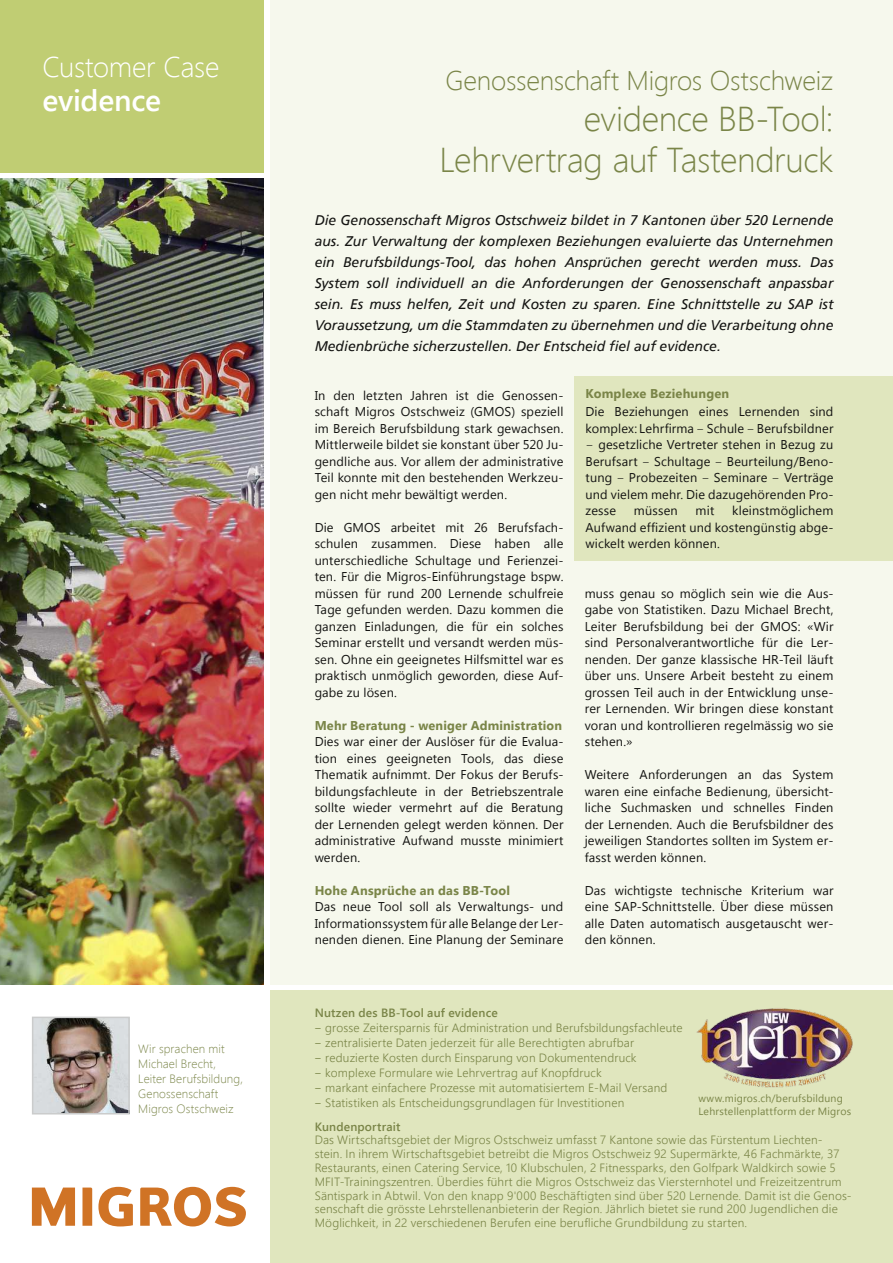
<style>
.page{position:relative;width:893px;height:1263px;background:#fff}
.page>*{position:absolute;margin:0;border:0;box-sizing:border-box;transform-origin:0 0}
.t1{font:300 34.5px/41.4px "Segoe UI";letter-spacing:-.01em;color:#7a8548;text-align:right}
.t2{font:600 30px "Segoe UI";letter-spacing:-.01em;color:#fff}
.t3{font:300 28.5px "Segoe UI";letter-spacing:-.015em;color:#fff}
.t4{font:300 27px "Segoe UI";letter-spacing:-.01em;color:#7a8548}
.t5{font:italic 13.95px/21px "Frutiger";color:#141412;text-align:justify}
.t6{font:12.75px/16.5px "Segoe UI";letter-spacing:.01em;color:#141412;text-align:justify}
.t7{font:700 12.75px "Segoe UI";letter-spacing:.015em;color:#7a8548}
.t8{font:300 12px/15px "Segoe UI";letter-spacing:.01em;color:#7a8548}
.t9{font:300 12px/15px "Segoe UI";letter-spacing:.01em;color:#7a8548}
.t10{font:600 12px "Segoe UI";letter-spacing:.015em;color:#7a8548}
.t11{font:10.5px/12.6px "Segoe UI";letter-spacing:.02em;color:#7a8548}
.s1{font-weight:300}
.s2{font-weight:600}
.s3{font-weight:400}
</style>
<div class="page">
<div style="left:270px;top:0;width:623px;height:984px;background:#f6f8ed"></div>
<div style="left:0;top:0;width:264px;height:172px;background:#c0cd73"></div>
<img style="left:0;top:179px;width:264px;height:805px">
<div style="left:270px;top:991px;width:623px;height:272px;background:#e0e6be"></div>
<div style="left:574px;top:376px;width:319px;height:185px;background:#e0e6be"></div>
<img style="left:35px;top:1019px;width:92px;height:92px">
<div style="left:32px;top:1016px;width:98px;height:98px;border:2px solid #cbcccc"></div>
<svg style="left:32px;top:1187px;width:43px;height:39px"></svg>
<svg style="left:82px;top:1187px;width:10px;height:39px"></svg>
<svg style="left:98px;top:1187px;width:35px;height:39px"></svg>
<svg style="left:140px;top:1187px;width:106px;height:39px"></svg>
<img style="left:696px;top:1008px;width:157px;height:80px">
<h3 class="t3" style="left:43px;top:55px;width:178px">Customer Case</h3>
<h2 class="t2" style="left:43px;top:89px;width:120px">evidence</h2>
<p class="t9" style="left:138px;top:1042px;width:106px">Wir sprachen mit<br>Michael Brecht,<br>Leiter Berufsbildung,<br>Genossenschaft<br>Migros Ostschweiz</p>
<h3 class="t4" style="left:445px;top:70px;width:389px">Genossenschaft Migros Ostschweiz</h3>
<h1 class="t1" style="left:439px;top:101px;width:396px">evidence BB-Tool:<br>Lehrvertrag auf Tastendruck</h1>
<p class="t5" style="left:315px;top:211px;width:520px">Die Genossenschaft Migros Ostschweiz bildet in 7 Kantonen über 520 Lernende aus. Zur Verwaltung der komplexen Beziehungen evaluierte das Unternehmen ein Berufsbildungs-Tool, das hohen Ansprüchen gerecht werden muss. Das System soll individuell an die Anforderungen der Genossenschaft anpassbar sein. Es muss helfen, Zeit und Kosten zu sparen. Eine Schnittstelle zu SAP ist Voraussetzung, um die Stammdaten zu übernehmen und die Verarbeitung ohne Medienbrüche sicherzustellen. Der Entscheid fiel auf evidence.</p>
<p class="t6" style="left:315px;top:386px;width:250px">In den letzten Jahren ist die Genossen&shy;schaft Migros Ostschweiz (GMOS) speziell im Bereich Berufsbildung stark gewachsen.<br>Mittlerweile bildet sie konstant über 520 Ju&shy;gendliche aus. Vor allem der administrative Teil konnte mit den bestehenden Werkzeu&shy;gen nicht mehr bewältigt werden.</p>
<p class="t6" style="left:315px;top:518px;width:250px">Die GMOS arbeitet mit 26 Berufsfach&shy;schulen zusammen. Diese haben alle unterschiedliche Schultage und Ferienzei&shy;ten. Für die Migros-Einführungstage bspw. müssen für rund 200 Lernende schulfreie Tage gefunden werden. Dazu kommen die ganzen Einladungen, die für ein solches Seminar erstellt und versandt werden müs&shy;sen. Ohne ein geeignetes Hilfsmittel war es praktisch unmöglich geworden, diese Auf&shy;gabe zu lösen.</p>
<p class="t7" style="left:315px;top:720px;width:249px">Mehr Beratung - weniger Administration</p>
<p class="t6" style="left:315px;top:733px;width:250px">Dies war einer der Auslöser für die Evalua&shy;tion eines geeigneten Tools, das diese Thematik aufnimmt. Der Fokus der Berufs&shy;bildungsfachleute in der Betriebszentrale sollte wieder vermehrt auf die Beratung der Lernenden gelegt werden können. Der administrative Aufwand musste minimiert werden.</p>
<p class="t7" style="left:315px;top:885px;width:197px">Hohe Ansprüche an das BB-Tool</p>
<p class="t6" style="left:315px;top:898px;width:250px">Das neue Tool soll als Verwaltungs- und Informationssystem für alle Belange der Ler&shy;nenden dienen. Eine Planung der Seminare</p>
<p class="t7" style="left:585px;top:389px;width:145px">Komplexe Beziehungen</p>
<p class="t6" style="left:585px;top:405px;width:249px">Die Beziehungen eines Lernenden sind komplex: Lehrirma <span class="s1">−</span> Schule <span class="s1">−</span> Berufsbildner <span class="s1">−</span> gesetzliche Vertreter stehen in Bezug zu Berufsart <span class="s1">−</span> Schultage <span class="s1">−</span> Beurteilung/Beno&shy;tung <span class="s1">−</span> Probezeiten <span class="s1">−</span> Seminare <span class="s1">−</span> Verträge und vielem mehr. Die dazugehörenden Pro&shy;zesse</p>
<p class="t6" style="left:586px;top:502px;width:249px;text-indent:147px">kleinstmöglichem Aufwand efizient und kostengünstig abge&shy;wickelt werden können.</p>
<p class="t6" style="left:634px;top:502px;width:45px">müssen</p>
<p class="t6" style="left:696px;top:502px;width:20px">mit</p>
<p class="t6" style="left:585px;top:584px;width:250px">muss genau so möglich sein wie die Aus&shy;gabe von Statistiken. Dazu Michael Brecht, Leiter Berufsbildung bei der GMOS: «Wir sind Personalverantwortliche für die Ler&shy;nenden. Der ganze klassische HR-Teil läuft über uns. Unsere Arbeit besteht zu einem grossen Teil auch in der Entwicklung unse&shy;rer Lernenden. Wir bringen diese konstant voran und kontrollieren regelmässig wo sie stehen.»</p>
<p class="t6" style="left:585px;top:766px;width:250px">Weitere Anforderungen an das System waren eine einfache Bedienung, übersicht&shy;liche Suchmasken und schnelles Finden der Lernenden. Auch die Berufsbildner des jeweiligen Standortes sollten im System er&shy;fasst werden können.</p>
<p class="t6" style="left:585px;top:881px;width:250px">Das wichtigste technische Kriterium war eine SAP-Schnittstelle. Über diese müssen alle Daten automatisch ausgetauscht wer&shy;den können.</p>
<p class="t8" style="left:315px;top:1006px;width:369px"><span class="s2">Nutzen des BB-Tool auf evidence<br></span><span class="s3">‒</span> grosse Zeitersparnis für Administration und Berufsbildungsfachleute <span class="s3">‒</span> zentralisierte Daten jederzeit für alle Berechtigten abrufbar<br><span class="s3">‒</span> reduzierte Kosten durch Einsparung von Dokumentendruck<br><span class="s3">‒</span> komplexe Formulare wie Lehrvertrag auf Knopfdruck<br><span class="s3">‒</span> markant einfachere Prozesse mit automatisiertem E-Mail Versand<br><span class="s3">‒</span> Statistiken als Entscheidungsgrundlagen für Investitionen</p>
<p class="t10" style="left:315px;top:1121px;width:87px">Kundenportrait</p>
<p class="t8" style="left:315px;top:1134px;width:538px;line-height:13.8px">Das Wirtschaftsgebiet der Migros Ostschweiz umfasst 7 Kantone sowie das Fürstentum Liechten&shy;stein. In ihrem Wirtschaftsgebiet betreibt die Migros Ostschweiz 92 Supermärkte, 46 Fachmärkte, 37<br>Restaurants, einen Catering Service, 10 Klubschulen, 2 Fitnessparks, den Golfpark Waldkirch sowie 5<br>MFIT-Trainingszentren. Überdies führt die Migros Ostschweiz das Viersternhotel und Freizeitzentrum Säntispark in Abtwil. Von den knapp 9'000 Beschäftigten sind über 520 Lernende. Damit ist die Genos&shy;senschaft die grösste Lehrstellenanbieterin der Region. Jährlich bietet sie rund 200 Jugendlichen die Möglichkeit, in 22 verschiedenen Berufen eine beruliche Grundbildung zu starten.</p>
<p class="t11" style="left:698px;top:1093px;width:154px">www.migros.ch/berufsbildung<br>Lehrstellenplattform der Migros</p>
</div>
